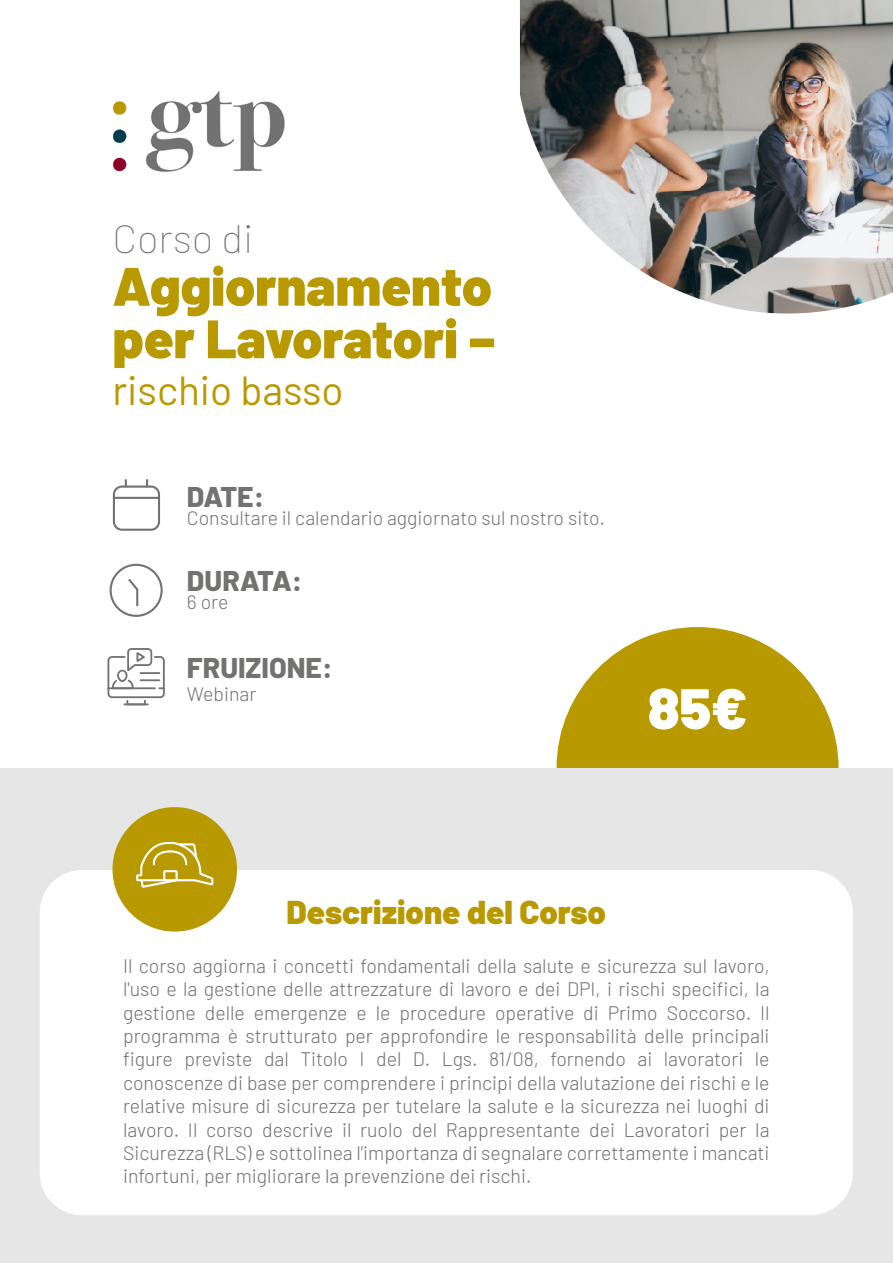
<style>
.page{position:relative;width:893px;height:1263px;background:#fff}
.page>*{position:absolute;margin:0;border:0;box-sizing:border-box;transform-origin:0 0}
.t1{font:900 57px "Barlow";color:#fff}
.t2{font:900 54px/52.5px "Barlow";color:#b99900}
.t3{font:40.5px "Barlow";color:#b99900}
.t4{font:100 40.5px "Barlow";color:#717271}
.t5{font:900 33px "Barlow";color:#b99900}
.t6{font:800 28.5px "Barlow";color:#727271}
.t7{font:300 19.5px/23.4px "Barlow";color:#6f706f;text-align:justify}
.t8{font:300 19.5px "Barlow";color:#727271}
</style>
<div class="page">
<img style="left:112px;top:92px;width:172px;height:80px">
<img style="left:520px;top:0;width:373px;height:314px">
<div style="left:556px;top:627px;width:282px;height:282px;background:#b99900;border-radius:50%"></div>
<div style="left:0;top:768px;width:892px;height:495px;background:#e5e6e5"></div>
<div style="left:40px;top:870px;width:813px;height:345px;background:#fff;border-radius:42px"></div>
<div style="left:113px;top:485px;width:47px;height:46px;border:2px solid #727271;border-radius:8px"></div>
<hr style="left:113px;top:497px;width:45px;height:2px;background:#727271">
<svg style="left:125px;top:479px;width:2px;height:8px"></svg>
<svg style="left:146px;top:479px;width:2px;height:8px"></svg>
<div style="left:110px;top:564px;width:53px;height:53px;border:2px solid #727271;border-radius:50%"></div>
<svg style="left:128px;top:578px;width:11px;height:29px"></svg>
<div style="left:112px;top:807px;width:125px;height:125px;background:#b99900;border-radius:50%"></div>
<svg style="left:136px;top:842px;width:78px;height:45px"></svg>
<svg style="left:107px;top:648px;width:58px;height:57px"></svg>
<h3 class="t4" style="left:112px;top:210px;width:142px">Corso di</h3>
<h2 class="t2" style="left:112px;top:256px;width:384px">Aggiornamento per Lavoratori –</h2>
<h3 class="t3" style="left:112px;top:361px;width:233px">rischio basso</h3>
<h3 class="t6" style="left:187px;top:476px;width:79px">DATE:</h3>
<p class="t8" style="left:187px;top:504px;width:419px">Consultare il calendario aggiornato sul nostro sito.</p>
<h3 class="t6" style="left:187px;top:560px;width:117px">DURATA:</h3>
<p class="t8" style="left:187px;top:588px;width:43px">6 ore</p>
<h3 class="t6" style="left:187px;top:646px;width:147px">FRUIZIONE:</h3>
<p class="t8" style="left:187px;top:680px;width:71px">Webinar</p>
<h1 class="t1" style="left:648px;top:666px;width:101px">85€</h1>
<h3 class="t5" style="left:287px;top:887px;width:321px">Descrizione del Corso</h3>
<p class="t7" style="left:123px;top:952px;width:648px">Il corso aggiorna i concetti fondamentali della salute e sicurezza sul lavoro, l'uso e la gestione delle attrezzature di lavoro e dei DPI, i rischi specifici, la gestione delle emergenze e le procedure operative di Primo Soccorso. Il programma è strutturato per approfondire le responsabilità delle principali figure previste dal Titolo I del D. Lgs. 81/08, fornendo ai lavoratori le conoscenze di base per comprendere i principi della valutazione dei rischi e le relative misure di sicurezza per tutelare la salute e la sicurezza nei luoghi di lavoro. Il corso descrive il ruolo del Rappresentante dei Lavoratori per la Sicurezza (RLS) e sottolinea l'importanza di segnalare correttamente i mancati infortuni, per migliorare la prevenzione dei rischi.</p>
</div>
